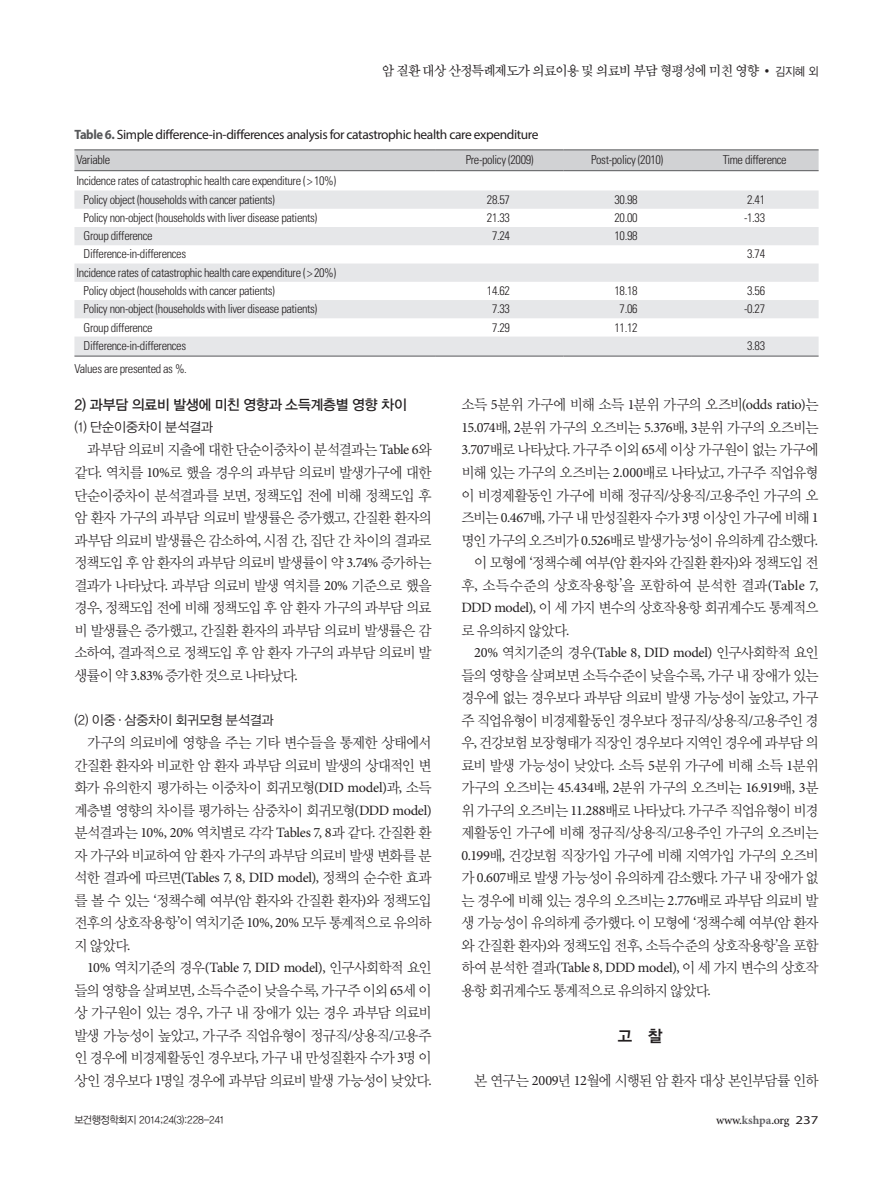
<style>
.page{position:relative;width:893px;height:1191px;background:#fff}
.page>*{position:absolute;margin:0;border:0;box-sizing:border-box;transform-origin:0 0}
.본문_대제목{font:16.5px "YDIYGO340";color:#231f20;scale:.95 1}
.본문{font:14.7px/22.5px "YDIY Mj O320";letter-spacing:-.06em;color:#231f20;text-align:justify;scale:.95 1}
.본문-2{font:14.25px "Minion Pro";letter-spacing:-.025em;color:#231f20}
.t1{font:14.25px "San Sw M";letter-spacing:-.05em;color:#231f20;scale:.95 1}
.본문_중제목{font:14.25px "YDIYGO330";letter-spacing:-.01em;color:#231f20}
.표제목_그림설명{font:13.5px "Myriad Pro";letter-spacing:-.03em;color:#231f20}
.본문_소제목{font:13.35px "YDIYGO320";letter-spacing:-.015em;color:#231f20}
.표본문{font:300 condensed 12.3px "Univers LT Std";letter-spacing:-.03em;color:#231f20}
.t2{font:500 12px "Minion Pro";letter-spacing:-.025em;color:#231f20}
.t3{font:10.5px "YDIYGO320";letter-spacing:-.04em;color:#231f20;scale:.95 1}
.s1{font-family:"Dotum"}
.s2{font-family:"YDIYGO320";font-size:12px}
.s3{font-weight:700;font-stretch:semi-condensed;color:#57585a}
.s4{font-family:"Minion Pro";font-size:14.25px}
.s5{font-family:"YDIY Mj O320";font-size:14.7px}
.s6{font-family:"Batang"}
.s7{font-weight:700;color:#636366}
.s8{font-family:"Myriad Pro";font-weight:400}
</style>
<div class="page">
<div style="left:74px;top:151px;width:745px;height:19px;background:#d1d2d4"></div>
<svg style="left:74px;top:190px;width:745px;height:166px;fill:#e6e7e9"></svg>
<hr style="left:74px;top:150px;width:362px;height:1px;background:#57585a">
<hr style="left:436px;top:150px;width:127px;height:1px;background:#57585a">
<hr style="left:563px;top:150px;width:128px;height:1px;background:#57585a">
<hr style="left:691px;top:150px;width:128px;height:1px;background:#57585a">
<hr style="left:74px;top:170px;width:362px;height:1px;background:#57585a">
<hr style="left:436px;top:170px;width:127px;height:1px;background:#57585a">
<hr style="left:563px;top:170px;width:128px;height:1px;background:#57585a">
<hr style="left:691px;top:170px;width:128px;height:1px;background:#57585a">
<hr style="left:74px;top:356px;width:362px;height:1px;background:#57585a">
<hr style="left:436px;top:356px;width:127px;height:1px;background:#57585a">
<hr style="left:563px;top:356px;width:128px;height:1px;background:#57585a">
<hr style="left:691px;top:356px;width:128px;height:1px;background:#57585a">
<p class="t1" style="left:382px;top:64px;width:461px">암 질환 대상 산정특례제도가 의료이용 및 의료비 부담 형평성에 미친 영향 <span class="s1">•</span> <span class="s2">김지혜 외</span></p>
<p class="표제목_그림설명" style="left:74px;top:126px;width:466px"><span class="s3">Table 6.</span> Simple difference-in-differences analysis for catastrophic health care expenditure</p>
<p class="표본문" style="left:77px;top:153px;width:35px">Variable</p>
<p class="표본문" style="left:466px;top:153px;width:69px">Pre-policy (2009)</p>
<p class="표본문" style="left:591px;top:153px;width:74px">Post-policy (2010)</p>
<p class="표본문" style="left:723px;top:153px;width:65px">Time difference</p>
<p class="표본문" style="left:77px;top:174px;width:261px">Incidence rates of catastrophic health care expenditure (&gt; 10%)</p>
<p class="표본문" style="left:84px;top:192px;width:193px">Policy object (households with cancer patients)</p>
<p class="표본문" style="left:487px;top:192px;width:25px">28.57</p>
<p class="표본문" style="left:614px;top:192px;width:25px">30.98</p>
<p class="표본문" style="left:747px;top:192px;width:20px">2.41</p>
<p class="표본문" style="left:84px;top:210px;width:235px">Policy non-object (households with liver disease patients)</p>
<p class="표본문" style="left:487px;top:210px;width:25px">21.33</p>
<p class="표본문" style="left:614px;top:210px;width:25px">20.00</p>
<p class="표본문" style="left:744px;top:210px;width:23px">-1.33</p>
<p class="표본문" style="left:84px;top:228px;width:70px">Group difference</p>
<p class="표본문" style="left:492px;top:228px;width:20px">7.24</p>
<p class="표본문" style="left:614px;top:228px;width:25px">10.98</p>
<p class="표본문" style="left:84px;top:247px;width:104px">Difference-in-differences</p>
<p class="표본문" style="left:747px;top:247px;width:20px">3.74</p>
<p class="표본문" style="left:77px;top:265px;width:261px">Incidence rates of catastrophic health care expenditure (&gt; 20%)</p>
<p class="표본문" style="left:84px;top:283px;width:193px">Policy object (households with cancer patients)</p>
<p class="표본문" style="left:487px;top:283px;width:25px">14.62</p>
<p class="표본문" style="left:614px;top:283px;width:25px">18.18</p>
<p class="표본문" style="left:747px;top:283px;width:20px">3.56</p>
<p class="표본문" style="left:84px;top:301px;width:235px">Policy non-object (households with liver disease patients)</p>
<p class="표본문" style="left:492px;top:301px;width:20px">7.33</p>
<p class="표본문" style="left:620px;top:301px;width:20px">7.06</p>
<p class="표본문" style="left:744px;top:301px;width:23px">-0.27</p>
<p class="표본문" style="left:84px;top:320px;width:70px">Group difference</p>
<p class="표본문" style="left:492px;top:320px;width:20px">7.29</p>
<p class="표본문" style="left:614px;top:320px;width:25px">11.12</p>
<p class="표본문" style="left:84px;top:338px;width:104px">Difference-in-differences</p>
<p class="표본문" style="left:747px;top:338px;width:20px">3.83</p>
<p class="표본문" style="left:74px;top:361px;width:114px">Values are presented as %.</p>
<p class="본문_중제목" style="left:74px;top:397px;width:334px">2) 과부담 의료비 발생에 미친 영향과 소득계층별 영향 차이</p>
<p class="본문_소제목" style="left:74px;top:420px;width:140px">(1) 단순이중차이 분석결과</p>
<p class="본문" style="left:74px;top:439px;width:377px;text-indent:13px">과부담 의료비 지출에 대한 단순이중차이 분석결과는 <span class="s4">Table 6</span>와 같다<span class="s4">.</span> 역치를 <span class="s4">10%</span>로 했을 경우의 과부담 의료비 발생가구에 대한 단순이중차이 분석결과를 보면<span class="s4">,</span> 정책도입 전에 비해 정책도입 후 암 환자 가구의 과부담 의료비 발생률은 증가했고<span class="s4">,</span> 간질환 환자의 과부담 의료비 발생률은 감소하여<span class="s4">,</span> 시점 간<span class="s4">,</span> 집단 간 차이의 결과로 정책도입 후 암 환자의 과부담 의료비 발생률이 약 <span class="s4">3.74%</span> 증가하는 결과가 나타났다<span class="s4">.</span> 과부담 의료비 발생 역치를 <span class="s4">20%</span> 기준으로 했을 경우<span class="s4">,</span> 정책도입 전에 비해 정책도입 후 암 환자 가구의 과부담 의료 비 발생률은 증가했고<span class="s4">,</span> 간질환 환자의 과부담 의료비 발생률은 감 소하여<span class="s4">,</span> 결과적으로 정책도입 후 암 환자 가구의 과부담 의료비 발 생률이 약 <span class="s4">3.83%</span> 증가한 것으로 나타났다<span class="s4">.</span></p>
<p class="본문_소제목" style="left:74px;top:712px;width:201px">(2) 이중ㆍ삼중차이 회귀모형 분석결과</p>
<p class="본문" style="left:74px;top:731px;width:377px;text-indent:13px">가구의 의료비에 영향을 주는 기타 변수들을 통제한 상태에서 간질환 환자와 비교한 암 환자 과부담 의료비 발생의 상대적인 변 화가 유의한지 평가하는 이중차이 회귀모형<span class="s4">(DID model)</span>과<span class="s4">,</span> 소득 계층별 영향의 차이를 평가하는 삼중차이 회귀모형<span class="s4">(DDD model) </span>분석결과는 <span class="s4">10%, 20%</span> 역치별로 각각 <span class="s4">Tables 7, 8</span>과 같다<span class="s4">.</span> 간질환 환 자 가구와 비교하여 암 환자 가구의 과부담 의료비 발생 변화를 분</p>
<p class="본문-2" style="left:74px;top:868px;width:359px"><span class="s5">석한 결과에 따르면</span>(Tables 7, 8, DID model), <span class="s5">정책의 순수한 효과</span></p>
<p class="본문" style="left:74px;top:889px;width:377px">를 볼 수 있는 <span class="s6">‘</span>정책수혜 여부<span class="s4">(</span>암 환자와 간질환 환자<span class="s4">)</span>와 정책도입 전후의 상호작용항<span class="s6">’</span>이 역치기준 <span class="s4">10%, 20%</span> 모두 통계적으로 유의하 지 않았다<span class="s4">.</span></p>
<p class="본문-2" style="left:87px;top:958px;width:346px">10% <span class="s5">역치기준의 경우</span>(Table 7, DID model), <span class="s5">인구사회학적 요인</span></p>
<p class="본문" style="left:74px;top:979px;width:377px">들의 영향을 살펴보면<span class="s4">,</span> 소득수준이 낮을수록<span class="s4">,</span> 가구주 이외 <span class="s4">65</span>세 이 상 가구원이 있는 경우<span class="s4">,</span> 가구 내 장애가 있는 경우 과부담 의료비 발생 가능성이 높았고<span class="s4">,</span> 가구주 직업유형이 정규직<span class="s4">/</span>상용직<span class="s4">/</span>고용주 인 경우에 비경제활동인 경우보다<span class="s4">,</span> 가구 내 만성질환자 수가 <span class="s4">3</span>명 이 상인 경우보다 <span class="s4">1</span>명일 경우에 과부담 의료비 발생 가능성이 낮았다<span class="s4">.</span></p>
<p class="본문" style="left:461px;top:394px;width:377px">소득 <span class="s4">5</span>분위 가구에 비해 소득 <span class="s4">1</span>분위 가구의 오즈비<span class="s4">(odds ratio)</span>는 <span class="s4">15.074</span>배<span class="s4">, 2</span>분위 가구의 오즈비는 <span class="s4">5.376</span>배<span class="s4">, 3</span>분위 가구의 오즈비는 <span class="s4">3.707</span>배로 나타났다<span class="s4">.</span> 가구주 이외 <span class="s4">65</span>세 이상 가구원이 없는 가구에 비해 있는 가구의 오즈비는 <span class="s4">2.000</span>배로 나타났고<span class="s4">,</span> 가구주 직업유형 이 비경제활동인 가구에 비해 정규직<span class="s4">/</span>상용직<span class="s4">/</span>고용주인 가구의 오 즈비는 <span class="s4">0.467</span>배<span class="s4">,</span> 가구 내 만성질환자 수가 <span class="s4">3</span>명 이상인 가구에 비해 <span class="s4">1 </span>명인 가구의 오즈비가 <span class="s4">0.526</span>배로 발생가능성이 유의하게 감소했다<span class="s4">.</span></p>
<p class="본문" style="left:461px;top:551px;width:377px;text-indent:13px">이 모형에 <span class="s6">‘</span>정책수혜 여부<span class="s4">(</span>암 환자와 간질환 환자<span class="s4">)</span>와 정책도입 전 후<span class="s4">,</span> 소득수준의 상호작용항<span class="s6">’</span>을 포함하여 분석한 결과<span class="s4">(Table 7, DDD model),</span> 이 세 가지 변수의 상호작용항 회귀계수도 통계적으 로 유의하지 않았다<span class="s4">.</span></p>
<p class="본문-2" style="left:474px;top:643px;width:346px">20% <span class="s5">역치기준의 경우</span>(Table 8, DID model) <span class="s5">인구사회학적 요인</span></p>
<p class="본문" style="left:461px;top:664px;width:377px">들의 영향을 살펴보면 소득수준이 낮을수록<span class="s4">,</span> 가구 내 장애가 있는 경우에 없는 경우보다 과부담 의료비 발생 가능성이 높았고<span class="s4">,</span> 가구 주 직업유형이 비경제활동인 경우보다 정규직<span class="s4">/</span>상용직<span class="s4">/</span>고용주인 경 우<span class="s4">,</span> 건강보험 보장형태가 직장인 경우보다 지역인 경우에 과부담 의 료비 발생 가능성이 낮았다<span class="s4">.</span> 소득 <span class="s4">5</span>분위 가구에 비해 소득 <span class="s4">1</span>분위 가구의 오즈비는 <span class="s4">45.434</span>배<span class="s4">, 2</span>분위 가구의 오즈비는 <span class="s4">16.919</span>배<span class="s4">, 3</span>분 위 가구의 오즈비는 <span class="s4">11.288</span>배로 나타났다<span class="s4">.</span> 가구주 직업유형이 비경 제활동인 가구에 비해 정규직<span class="s4">/</span>상용직<span class="s4">/</span>고용주인 가구의 오즈비는 <span class="s4">0.199</span>배<span class="s4">,</span> 건강보험 직장가입 가구에 비해 지역가입 가구의 오즈비 가 <span class="s4">0.607</span>배로 발생 가능성이 유의하게 감소했다<span class="s4">.</span> 가구 내 장애가 없 는 경우에 비해 있는 경우의 오즈비는 <span class="s4">2.776</span>배로 과부담 의료비 발 생 가능성이 유의하게 증가했다<span class="s4">.</span> 이 모형에 <span class="s6">‘</span>정책수혜 여부<span class="s4">(</span>암 환자 와 간질환 환자<span class="s4">)</span>와 정책도입 전후<span class="s4">,</span> 소득수준의 상호작용항<span class="s6">’</span>을 포함</p>
<p class="본문-2" style="left:461px;top:958px;width:359px"><span class="s5">하여 분석한 결과</span>(Table 8, DDD model), <span class="s5">이 세 가지 변수의 상호작</span></p>
<p class="본문" style="left:461px;top:979px;width:264px">용항 회귀계수도 통계적으로 유의하지 않았다<span class="s4">.</span></p>
<p class="본문_대제목" style="left:618px;top:1026px;width:48px">고 찰</p>
<p class="본문" style="left:474px;top:1069px;width:364px">본 연구는 <span class="s4">2009</span>년 <span class="s4">12</span>월에 시행된 암 환자 대상 본인부담률 인하</p>
<p class="t3" style="left:74px;top:1113px;width:160px">보건행정학회지 2014;24(3):228-241</p>
<p class="t2" style="left:716px;top:1112px;width:104px">www.<span class="s7">kshpa</span>.org <span class="s8">237</span></p>
</div>
